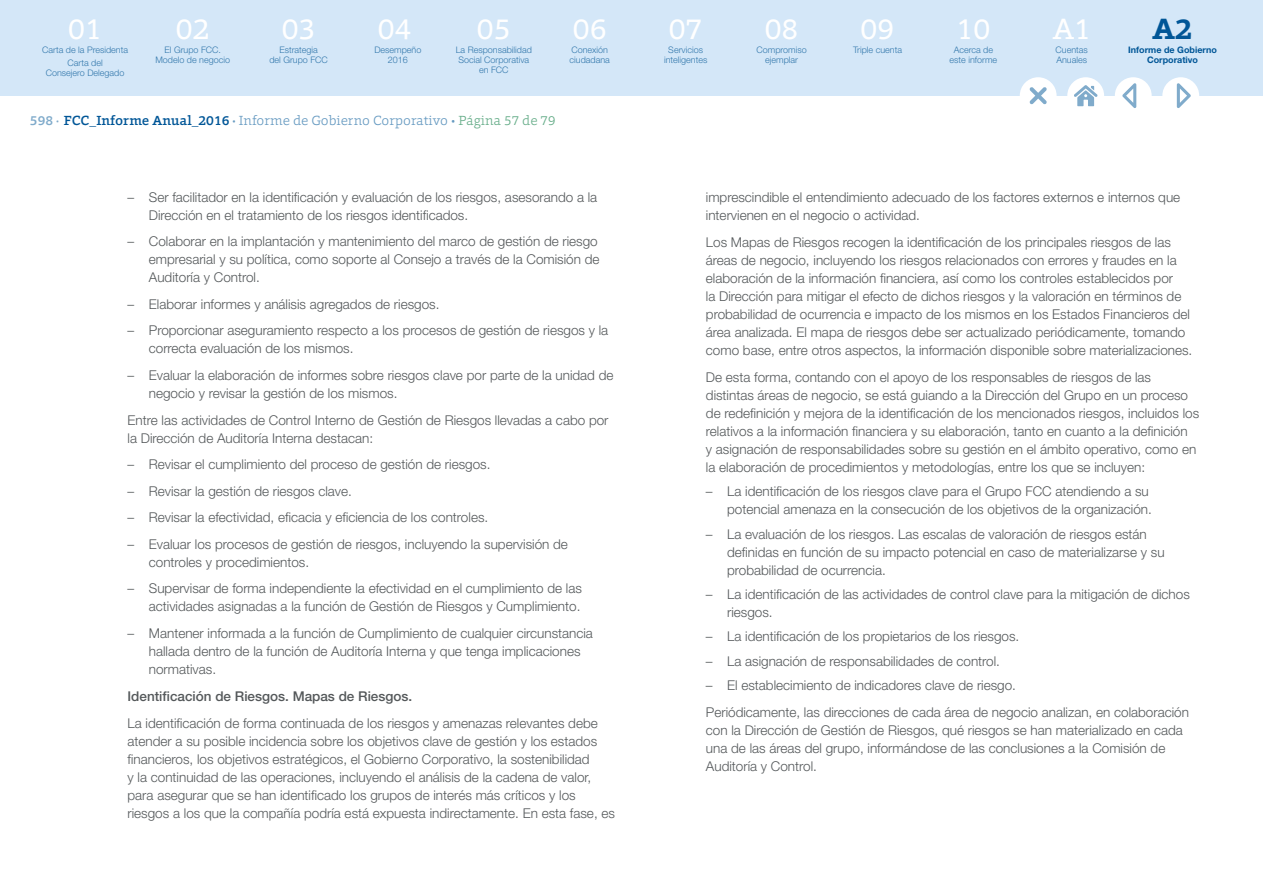
<style>
.page{position:relative;width:1263px;height:893px;background:#fff}
.page>*{position:absolute;margin:0;border:0;box-sizing:border-box;transform-origin:0 0}
.t1{font:30px "Foro";color:#fff}
.t2{font:700 30px "Foro";color:#005697}
.t3{font:300 13.5px/18px "Helvetica Neue LT";color:#54585a}
.t4{font:300 13.5px "Foro";color:#669ac1}
.t5{font:500 13.5px "Helvetica Neue LT";color:#54585a}
.t6{font:300 9px/9.8px "Helvetica Neue LT";color:#3378ac;text-align:center}
.t7{font:700 9px/9.8px "Helvetica Neue LT";color:#005697;text-align:center}
.s1{font-weight:500;color:#80abcb}
.s2{font-weight:500;color:#005697}
.s3{font-weight:700}
.s4{color:#66ad89}
</style>
<div class="page">
<div style="left:0;top:0;width:1263px;height:96px;background:#d4e7f8"></div>
<div style="left:1162px;top:77px;width:37px;height:37px;background:#fff;border-radius:50%"></div>
<div style="left:1115px;top:77px;width:37px;height:37px;background:#fff;border-radius:50%"></div>
<div style="left:1067px;top:77px;width:37px;height:37px;background:#fff;border-radius:50%"></div>
<div style="left:1020px;top:77px;width:36px;height:37px;background:#fff;border-radius:50%"></div>
<svg style="left:1074px;top:85px;width:24px;height:21px"></svg>
<svg style="left:1122px;top:83px;width:14px;height:25px"></svg>
<svg style="left:1177px;top:83px;width:14px;height:25px"></svg>
<svg style="left:1029px;top:87px;width:18px;height:17px"></svg>
<h1 class="t1" style="left:68px;top:10px;width:35px">01</h1>
<h1 class="t1" style="left:176px;top:10px;width:35px">02</h1>
<h1 class="t1" style="left:477px;top:10px;width:35px">05</h1>
<h1 class="t1" style="left:573px;top:10px;width:35px">06</h1>
<h1 class="t1" style="left:669px;top:10px;width:35px">07</h1>
<h1 class="t1" style="left:765px;top:10px;width:35px">08</h1>
<h1 class="t1" style="left:861px;top:10px;width:35px">09</h1>
<h1 class="t1" style="left:956px;top:10px;width:35px">10</h1>
<h1 class="t1" style="left:1053px;top:9px;width:40px">A1</h1>
<h1 class="t2" style="left:1152px;top:9px;width:41px">A2</h1>
<p class="t6" style="left:155px;top:45px;width:76px">El Grupo FCC.<br>Modelo de negocio</p>
<p class="t6" style="left:456px;top:45px;width:78px">La Responsabilidad<br>Social Corporativa en FCC</p>
<p class="t6" style="left:569px;top:45px;width:42px;text-align:left">Conexión ciudadana</p>
<p class="t6" style="left:664px;top:45px;width:45px">Servicios inteligentes</p>
<p class="t6" style="left:756px;top:45px;width:52px">Compromiso ejemplar</p>
<p class="t6" style="left:853px;top:45px;width:51px">Triple cuenta</p>
<p class="t6" style="left:949px;top:45px;width:49px">Acerca de este informe</p>
<p class="t7" style="left:1128px;top:45px;width:90px">Informe de Gobierno<br>Corporativo</p>
<h1 class="t1" style="left:282px;top:10px;width:35px">03</h1>
<p class="t6" style="left:269px;top:45px;width:60px">Estrategia<br>del Grupo FCC</p>
<h1 class="t1" style="left:378px;top:10px;width:35px">04</h1>
<p class="t6" style="left:374px;top:45px;width:49px">Desempeño<br>2016</p>
<p class="t6" style="left:1056px;top:45px;width:34px;text-align:left">Cuentas<br>Anuales</p>
<p class="t6" style="left:42px;top:43px;width:87px;line-height:13.2px">Carta de la Presidenta<br>Carta del</p>
<p class="t6" style="left:46px;top:68px;width:80px">Consejero Delegado</p>
<p class="t4" style="left:30px;top:112px;width:527px"><span class="s1">598 ·</span> <span class="s2">FCC_Informe Anual_2016</span> <span class="s3">·</span> Informe de Gobierno Corporativo • <span class="s4">Página 57 de 79</span></p>
<p class="t3" style="left:149px;top:188px;width:450px;text-indent:-21px">– Ser facilitador en la identificación y evaluación de los riesgos, asesorando a la<br>Dirección en el tratamiento de los riesgos identificados.</p>
<p class="t3" style="left:149px;top:232px;width:452px;text-indent:-21px">– Colaborar en la implantación y mantenimiento del marco de gestión de riesgo empresarial y su política, como soporte al Consejo a través de la Comisión de<br>Auditoría y Control.</p>
<p class="t3" style="left:128px;top:295px;width:313px">– Elaborar informes y análisis agregados de riesgos.</p>
<p class="t3" style="left:149px;top:321px;width:461px;text-indent:-21px">– Proporcionar aseguramiento respecto a los procesos de gestión de riesgos y la correcta evaluación de los mismos.</p>
<p class="t3" style="left:149px;top:366px;width:466px;text-indent:-21px">– Evaluar la elaboración de informes sobre riesgos clave por parte de la unidad de negocio y revisar la gestión de los mismos.</p>
<p class="t3" style="left:128px;top:411px;width:482px">Entre las actividades de Control Interno de Gestión de Riesgos llevadas a cabo por la Dirección de Auditoría Interna destacan:</p>
<p class="t3" style="left:128px;top:455px;width:364px">– Revisar el cumplimiento del proceso de gestión de riesgos.</p>
<p class="t3" style="left:128px;top:482px;width:226px">– Revisar la gestión de riesgos clave.</p>
<p class="t3" style="left:128px;top:508px;width:362px">– Revisar la efectividad, eficacia y eficiencia de los controles.</p>
<p class="t3" style="left:149px;top:535px;width:421px;text-indent:-21px">– Evaluar los procesos de gestión de riesgos, incluyendo la supervisión de controles y procedimientos.</p>
<p class="t3" style="left:128px;top:579px;width:456px;text-align:right">– Supervisar de forma independiente la efectividad en el cumplimiento de las actividades asignadas a la función de Gestión de Riesgos y Cumplimiento.</p>
<p class="t3" style="left:149px;top:624px;width:446px;text-indent:-21px">– Mantener informada a la función de Cumplimiento de cualquier circunstancia hallada dentro de la función de Auditoría Interna y que tenga implicaciones normativas.</p>
<p class="t5" style="left:128px;top:688px;width:286px">Identificación de Riesgos. Mapas de Riesgos.</p>
<p class="t3" style="left:128px;top:714px;width:489px">La identificación de forma continuada de los riesgos y amenazas relevantes debe atender a su posible incidencia sobre los objetivos clave de gestión y los estados financieros, los objetivos estratégicos, el Gobierno Corporativo, la sostenibilidad<br>y la continuidad de las operaciones, incluyendo el análisis de la cadena de valor, para asegurar que se han identificado los grupos de interés más críticos y los riesgos a los que la compañía podría está expuesta indirectamente. En esta fase, es</p>
<p class="t3" style="left:706px;top:188px;width:476px">imprescindible el entendimiento adecuado de los factores externos e internos que intervienen en el negocio o actividad.</p>
<p class="t3" style="left:706px;top:233px;width:488px">Los Mapas de Riesgos recogen la identificación de los principales riesgos de las áreas de negocio, incluyendo los riesgos relacionados con errores y fraudes en la elaboración de la información financiera, así como los controles establecidos por<br>la Dirección para mitigar el efecto de dichos riesgos y la valoración en términos de probabilidad de ocurrencia e impacto de los mismos en los Estados Financieros del área analizada. El mapa de riesgos debe ser actualizado periódicamente, tomando como base, entre otros aspectos, la información disponible sobre materializaciones.</p>
<p class="t3" style="left:706px;top:368px;width:495px">De esta forma, contando con el apoyo de los responsables de riesgos de las distintas áreas de negocio, se está guiando a la Dirección del Grupo en un proceso de redefinición y mejora de la identificación de los mencionados riesgos, incluidos los relativos a la información financiera y su elaboración, tanto en cuanto a la definición<br>y asignación de responsabilidades sobre su gestión en el ámbito operativo, como en la elaboración de procedimientos y metodologías, entre los que se incluyen:</p>
<p class="t3" style="left:706px;top:482px;width:447px;text-align:right">– La identificación de los riesgos clave para el Grupo FCC atendiendo a su potencial amenaza en la consecución de los objetivos de la organización.</p>
<p class="t3" style="left:727px;top:524px;width:439px;text-indent:-21px">– La evaluación de los riesgos. Las escalas de valoración de riesgos están definidas en función de su impacto potencial en caso de materializarse y su probabilidad de ocurrencia.</p>
<p class="t3" style="left:727px;top:585px;width:464px;text-indent:-21px">– La identificación de las actividades de control clave para la mitigación de dichos riesgos.</p>
<p class="t3" style="left:706px;top:627px;width:315px">– La identificación de los propietarios de los riesgos.</p>
<p class="t3" style="left:706px;top:652px;width:296px">– La asignación de responsabilidades de control.</p>
<p class="t3" style="left:706px;top:671px;width:484px;line-height:27px">– El establecimiento de indicadores clave de riesgo.<br>Periódicamente, las direcciones de cada área de negocio analizan, en colaboración</p>
<p class="t3" style="left:706px;top:721px;width:478px">con la Dirección de Gestión de Riesgos, qué riesgos se han materializado en cada una de las áreas del grupo, informándose de las conclusiones a la Comisión de<br>Auditoría y Control.</p>
</div>
